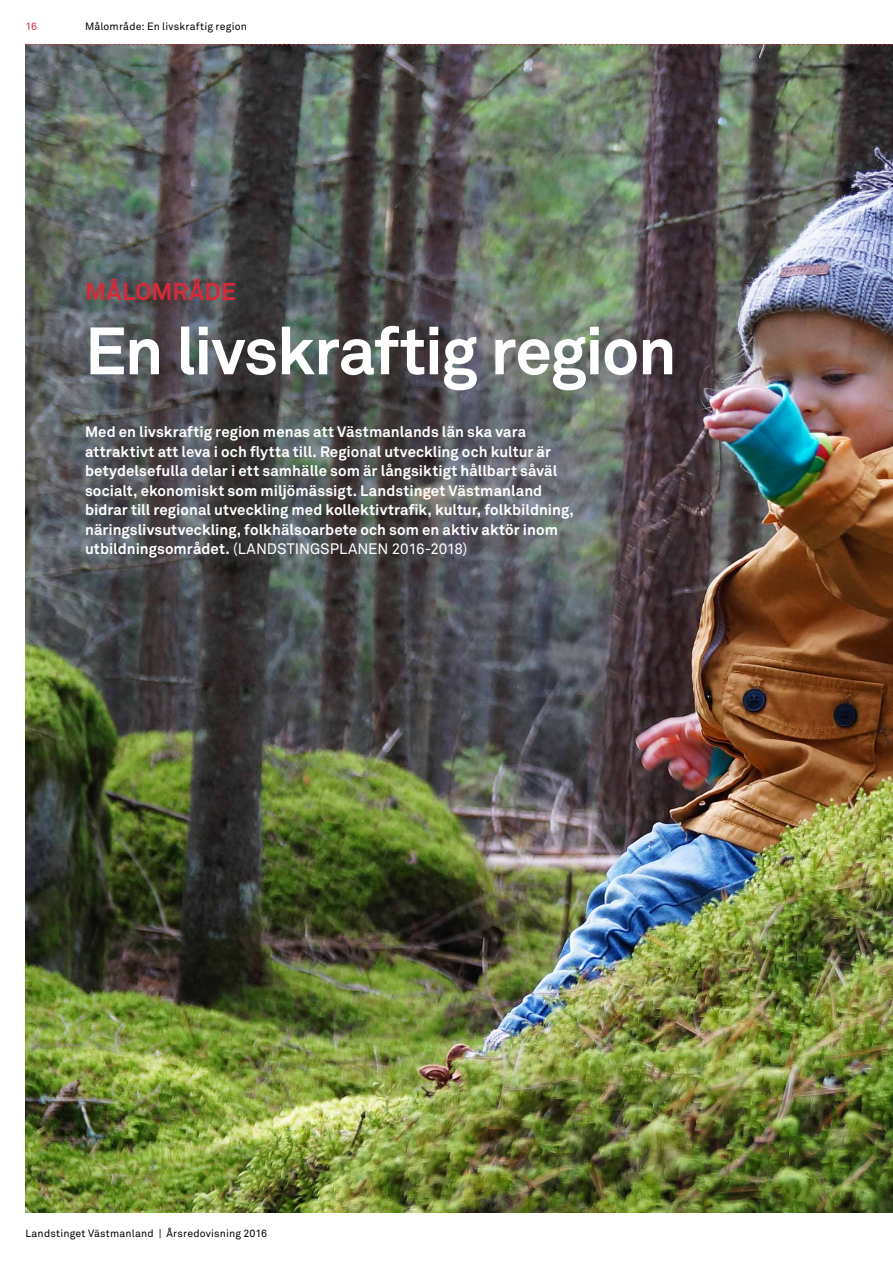
<style>
.page{position:relative;width:893px;height:1263px;background:#fff}
.page>*{position:absolute;margin:0;border:0;box-sizing:border-box;transform-origin:0 0}
.t1{font:700 66px "Akkurat Std";letter-spacing:-.025em;color:#fff}
.t2{font:700 24px "Akkurat Std";letter-spacing:.005em;color:#d72a37}
.t3{font:700 15px/19.5px "Akkurat Std";letter-spacing:.005em;color:#fff}
.t4{font:10.5px "Akkurat Std";letter-spacing:.015em;color:#000}
.t5{font:10.5px "Akkurat Std";color:#d72a37}
.s1{font-weight:400}
</style>
<div class="page">
<img style="left:26px;top:45px;width:867px;height:1168px">
<svg style="left:26px;top:44px;width:867px;height:1px"></svg>
<p class="t5" style="left:26px;top:21px;width:13px">16</p>
<p class="t4" style="left:85px;top:21px;width:163px">Målområde: En livskraftig region</p>
<h2 class="t2" style="left:85px;top:277px;width:152px">MÅLOMRÅDE</h2>
<h1 class="t1" style="left:85px;top:310px;width:593px">En livskraftig region</h1>
<p class="t3" style="left:85px;top:422px;width:490px">Med en livskraftig region menas att Västmanlands län ska vara attraktivt att leva i och flytta till. Regional utveckling och kultur är betydelsefulla delar i ett samhälle som är långsiktigt hållbart såväl socialt, ekonomiskt som miljömässigt. Landstinget Västmanland bidrar till regional utveckling med kollektivtrafik, kultur, folkbildning, näringslivsutveckling, folkhälsoarbete och som en aktiv aktör inom utbildningsområdet. <span class="s1">(LANDSTINGSPLANEN 2016-2018)</span></p>
<p class="t4" style="left:26px;top:1228px;width:243px">Landstinget Västmanland | Årsredovisning 2016</p>
</div>
